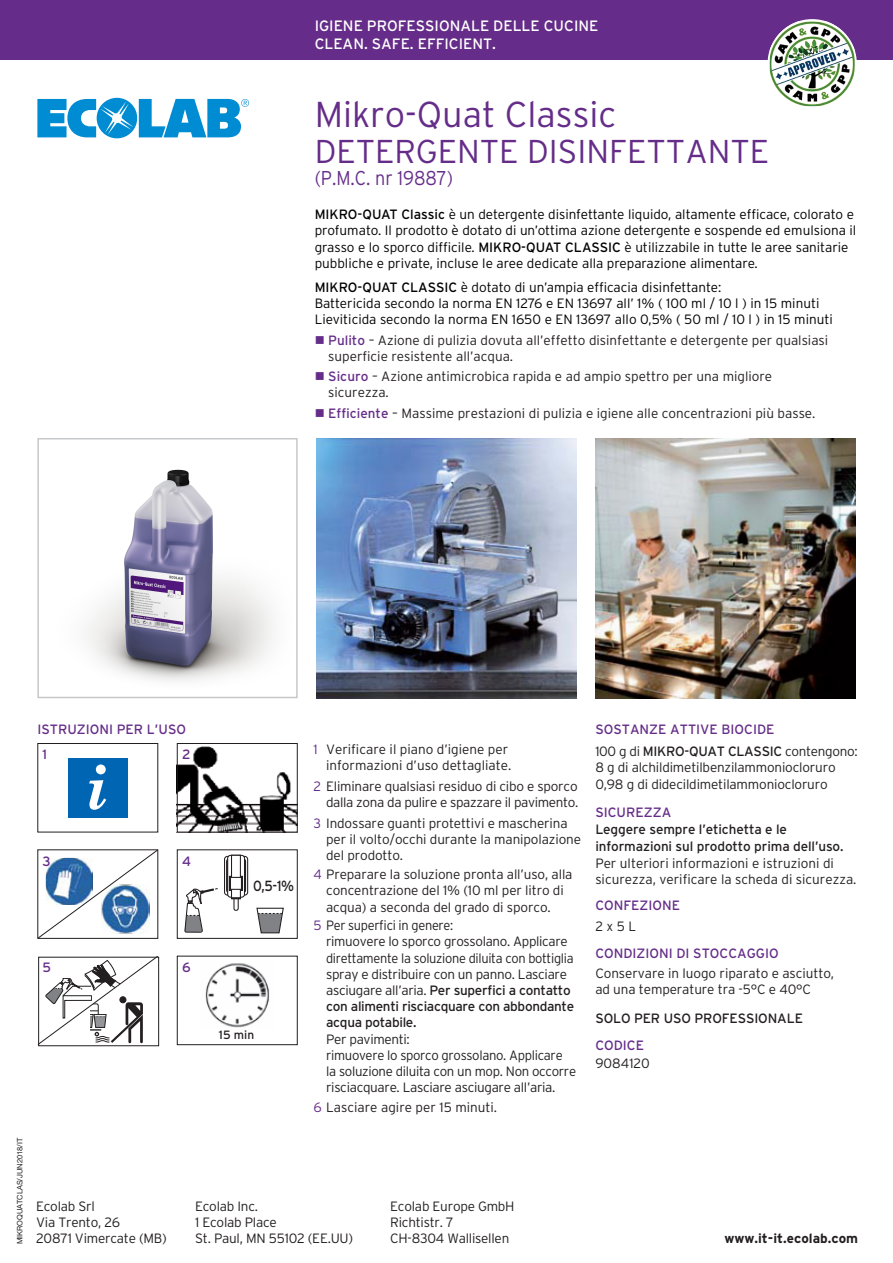
<style>
.page{position:relative;width:893px;height:1263px;background:#fff}
.page>*{position:absolute;margin:0;border:0;box-sizing:border-box;transform-origin:0 0}
.t1{font:300 36px "Interstate";color:#652d89}
.t2{font:300 33px "Interstate";color:#652d89}
.t3{font:300 19.95px "Interstate";color:#652d89;scale:.9 1}
.t4{font:15px/18px "Interstate";color:#fff}
.t5{font:14.7px "Interstate";color:#231f20;scale:.9 1}
.t6{font:300 13.5px/16.2px "Interstate";letter-spacing:-.01em;color:#231f20}
.t7{font:300 13.5px/16.2px "Interstate";color:#000}
.t8{font:300 13.5px/16.2px "Interstate";letter-spacing:-.01em;color:#231f20;scale:.95 1}
.t9{font:13.5px/22.4px "Interstate";color:#652d89}
.t10{font:13.5px/16.2px "Interstate";letter-spacing:-.01em;color:#231f20}
.t11{font:700 13.5px "Interstate";color:#231f20}
.t12{font:12px "Interstate";color:#231f20}
.t13{font:7.5px "Helvetica Neue";color:#231f20}
.s1{font-weight:400}
.s2{color:#652d89}
.s3{font-weight:400;color:#652d89}
.s4{font-weight:300;color:#231f20}
.s5{color:#231f20}
</style>
<div class="page">
<img style="left:85px;top:469px;width:188px;height:212px">
<div style="left:0;top:0;width:893px;height:60px;background:#652d89"></div>
<div style="left:37px;top:438px;width:261px;height:260px;border:2px solid #c7c8ca"></div>
<img style="left:316px;top:438px;width:261px;height:260px">
<img style="left:595px;top:438px;width:260px;height:260px">
<svg style="left:37px;top:98px;width:212px;height:40px"></svg>
<img style="left:179px;top:746px;width:117px;height:84px">
<div style="left:177px;top:743px;width:121px;height:89px;border:1px solid #231f20"></div>
<svg style="left:184px;top:888px;width:34px;height:45px"></svg>
<svg style="left:256px;top:907px;width:28px;height:26px"></svg>
<svg style="left:233px;top:899px;width:6px;height:12px"></svg>
<div style="left:231px;top:855px;width:10px;height:44px;border:1px solid #231f20"></div>
<div style="left:224px;top:856px;width:24px;height:40px;border:1px solid #231f20;border-radius:3px"></div>
<div style="left:226px;top:858px;width:20px;height:35px;border:1px solid #231f20;border-radius:3px"></div>
<div style="left:228px;top:855px;width:16px;height:42px;background:#fff;border-radius:3px"></div>
<div style="left:227px;top:855px;width:18px;height:43px;border:1px solid #231f20;border-radius:3px"></div>
<div style="left:229px;top:876px;width:14px;height:15px;background:#231f20"></div>
<div style="left:232px;top:855px;width:8px;height:43px;background:#fff"></div>
<div style="left:231px;top:855px;width:10px;height:43px;border:1px solid #231f20"></div>
<div style="left:230px;top:877px;width:12px;height:13px;background:#fff;border:1px solid #231f20"></div>
<div style="left:177px;top:849px;width:121px;height:90px;border:1px solid #231f20"></div>
<svg style="left:39px;top:849px;width:120px;height:90px"></svg>
<div style="left:37px;top:849px;width:121px;height:90px;border:1px solid #231f20"></div>
<svg style="left:37px;top:956px;width:122px;height:89px"></svg>
<div style="left:68px;top:758px;width:60px;height:59px;background:#0066b3"></div>
<svg style="left:89px;top:764px;width:17px;height:46px"></svg>
<div style="left:177px;top:956px;width:121px;height:89px;border:1px solid #231f20"></div>
<img style="left:205px;top:963px;width:65px;height:64px">
<svg style="left:767px;top:19px;width:90px;height:89px"></svg>
<img style="left:770px;top:21px;width:85px;height:85px">
<p class="t4" style="left:315px;top:17px;width:285px">IGIENE PROFESSIONALE DELLE CUCINE<br>CLEAN. SAFE. EFFICIENT.</p>
<h1 class="t1" style="left:315px;top:94px;width:303px">Mikro-Quat Classic</h1>
<h2 class="t2" style="left:315px;top:132px;width:456px">DETERGENTE DISINFETTANTE</h2>
<h3 class="t3" style="left:315px;top:167px;width:155px">(P.M.C. nr 19887)</h3>
<p class="t7" style="left:315px;top:206px;width:543px"><span class="s1">MIKRO-QUAT Classic</span> è un detergente disinfettante liquido, altamente efficace, colorato e profumato. Il prodotto è dotato di un’ottima azione detergente e sospende ed emulsiona il grasso e lo sporco difficile. <span class="s1">MIKRO-QUAT CLASSIC</span> è utilizzabile in tutte le aree sanitarie pubbliche e private, incluse le aree dedicate alla preparazione alimentare.</p>
<p class="t7" style="left:315px;top:279px;width:520px"><span class="s1">MIKRO-QUAT CLASSIC</span> è dotato di un’ampia efficacia disinfettante:<br>Battericida secondo la norma EN 1276 e EN 13697 all’ 1% ( 100 ml / 10 l ) in 15 minuti<br>Lieviticida secondo la norma EN 1650 e EN 13697 allo 0,5% ( 50 ml / 10 l ) in 15 minuti</p>
<p class="t6" style="left:328px;top:332px;width:502px;text-indent:-14px"><span class="s2">■</span> <span class="s3">Pulito</span> – Azione di pulizia dovuta all’effetto disinfettante e detergente per qualsiasi superficie resistente all’acqua.</p>
<p class="t6" style="left:328px;top:368px;width:445px;text-indent:-14px"><span class="s2">■</span> <span class="s3">Sicuro</span> – Azione antimicrobica rapida e ad ampio spettro per una migliore sicurezza.</p>
<p class="t6" style="left:315px;top:405px;width:502px"><span class="s2">■</span> <span class="s3">Efficiente</span> – Massime prestazioni di pulizia e igiene alle concentrazioni più basse.</p>
<p class="t13" style="left:15px;top:1244px;width:108px;rotate:-90deg">MIKROQUATCLAS/JUN2018/IT</p>
<p class="t9" style="left:37px;top:718px;width:150px">ISTRUZIONI PER L’USO</p>
<p class="t9" style="left:43px;top:743px;width:6px">1</p>
<p class="t9" style="left:43px;top:849px;width:10px">3</p>
<p class="t9" style="left:182px;top:743px;width:10px">2</p>
<p class="t9" style="left:182px;top:849px;width:11px">4</p>
<p class="t9" style="left:43px;top:956px;width:10px">5</p>
<p class="t9" style="left:182px;top:956px;width:10px">6</p>
<p class="t5" style="left:253px;top:877px;width:47px">0,5-1%</p>
<p class="t12" style="left:219px;top:1028px;width:37px">15 min</p>
<p class="t6" style="left:313px;top:741px;width:200px;text-align:right"><span class="s2">1</span> Verificare il piano d’igiene per informazioni d’uso dettagliate.</p>
<p class="t6" style="left:313px;top:778px;width:266px;text-align:right"><span class="s2">2</span> Eliminare qualsiasi residuo di cibo e sporco dalla zona da pulire e spazzare il pavimento.</p>
<p class="t6" style="left:326px;top:814px;width:256px;text-indent:-13px"><span class="s2">3</span> Indossare guanti protettivi e mascherina per il volto/occhi durante la manipolazione del prodotto.</p>
<p class="t6" style="left:326px;top:866px;width:248px;text-indent:-13px"><span class="s2">4</span> Preparare la soluzione pronta all’uso, alla concentrazione del 1% (10 ml per litro di acqua) a seconda del grado di sporco.</p>
<p class="t8" style="left:326px;top:917px;width:263px;text-indent:-13px"><span class="s2">5</span> Per superfici in genere:<br>rimuovere lo sporco grossolano. Applicare direttamente la soluzione diluita con bottiglia spray e distribuire con un panno. Lasciare asciugare all’aria. <span class="s1">Per superfici a contatto con alimenti risciacquare con abbondante acqua potabile.</span></p>
<p class="t6" style="left:326px;top:1031px;width:252px">Per pavimenti:<br>rimuovere lo sporco grossolano. Applicare la soluzione diluita con un mop. Non occorre risciacquare. Lasciare asciugare all’aria.</p>
<p class="t6" style="left:313px;top:1099px;width:185px"><span class="s2">6</span> Lasciare agire per 15 minuti.</p>
<p class="t6" style="left:36px;top:1198px;width:132px">Ecolab Srl<br>Via Trento, 26<br>20871 Vimercate (MB)</p>
<p class="t6" style="left:195px;top:1198px;width:160px">Ecolab Inc.<br>1 Ecolab Place<br>St. Paul, MN 55102 (EE.UU)</p>
<p class="t6" style="left:390px;top:1198px;width:126px">Ecolab Europe GmbH<br>Richtistr. 7<br>CH-8304 Wallisellen</p>
<p class="t9" style="left:595px;top:718px;width:264px">SOSTANZE ATTIVE BIOCIDE<br><span class="s4">100 g di</span> <span class="s5">MIKRO-QUAT CLASSIC</span> <span class="s4">contengono:</span></p>
<p class="t6" style="left:595px;top:759px;width:242px">8 g di alchildimetilbenzilammoniocloruro<br>0,98 g di didecildimetilammoniocloruro</p>
<p class="t9" style="left:595px;top:800px;width:78px">SICUREZZA</p>
<p class="t10" style="left:595px;top:821px;width:250px">Leggere sempre l’etichetta e le informazioni sul prodotto prima dell’uso.</p>
<p class="t6" style="left:595px;top:855px;width:263px">Per ulteriori informazioni e istruzioni di sicurezza, verificare la scheda di sicurezza.</p>
<p class="t9" style="left:595px;top:894px;width:86px">CONFEZIONE</p>
<p class="t6" style="left:595px;top:918px;width:42px">2 x 5 L</p>
<p class="t9" style="left:595px;top:942px;width:185px">CONDIZIONI DI STOCCAGGIO</p>
<p class="t6" style="left:595px;top:965px;width:240px">Conservare in luogo riparato e asciutto, ad una temperature tra -5°C e 40°C</p>
<p class="t10" style="left:595px;top:1010px;width:209px">SOLO PER USO PROFESSIONALE</p>
<p class="t9" style="left:595px;top:1034px;width:50px">CODICE</p>
<p class="t6" style="left:595px;top:1055px;width:56px">9084120</p>
<p class="t11" style="left:724px;top:1230px;width:135px">www.it-it.ecolab.com</p>
</div>
